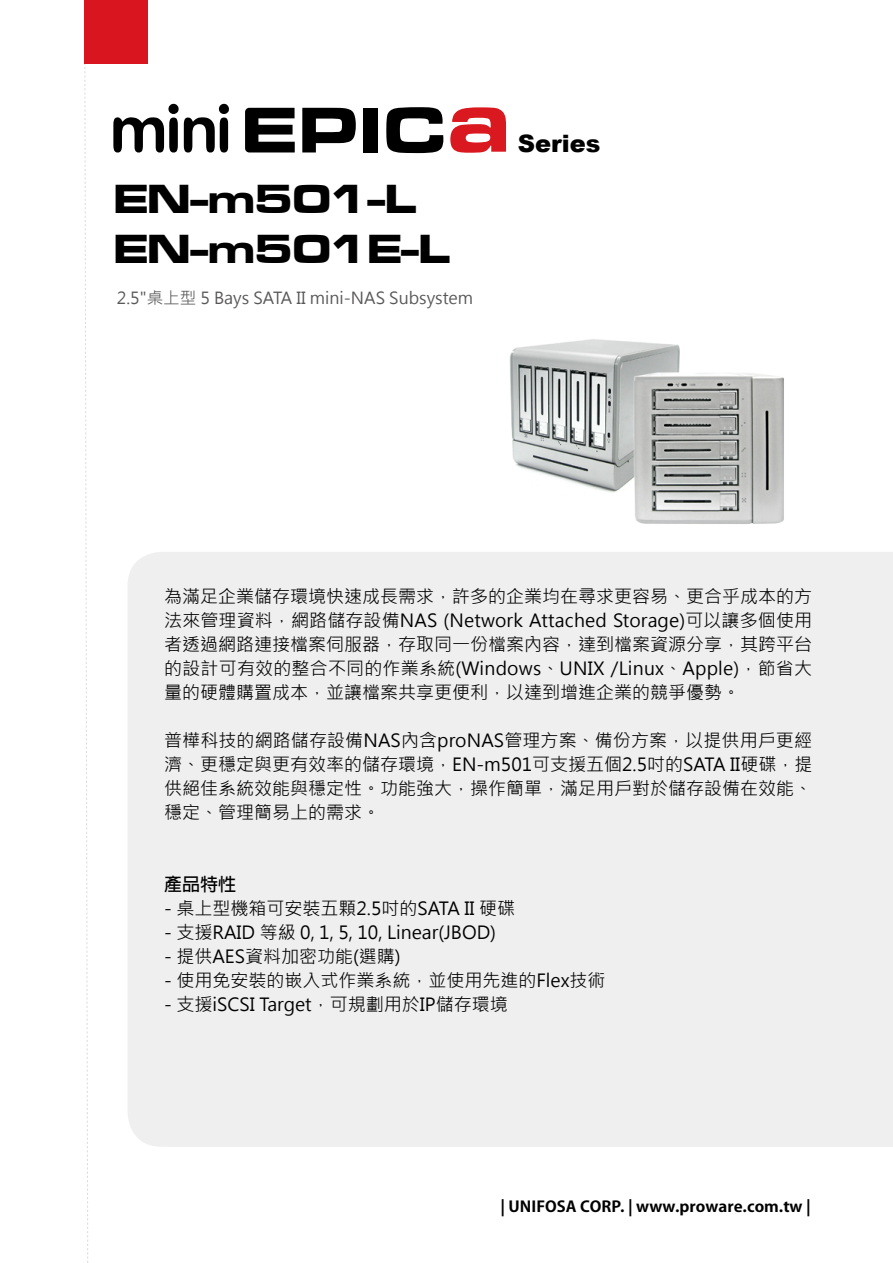
<style>
.page{position:relative;width:893px;height:1263px;background:#fff}
.page>*{position:absolute;margin:0;border:0;box-sizing:border-box;transform-origin:0 0}
.t1{font:42px/50.4px "Microgramma D Bold Exte";color:#000}
.t2{font:900 24px "Arial";color:#000}
.t3{font:18px/24px "Microsoft Jheng Hei";color:#000;text-align:justify}
.t4{font:700 18px "Adobe Fan Heiti Std";color:#000}
.t5{font:16.5px "Microsoft Jheng Hei";color:#595757}
.t6{font:700 15px "Koz Go Pro";color:#000;scale:1.08 1}
</style>
<div class="page">
<svg style="left:84px;top:64px;width:4px;height:1199px"></svg>
<div style="left:128px;top:552px;width:765px;height:595px;background:#efefef"></div>
<svg style="left:450px;top:107px;width:56px;height:46px"></svg>
<div style="left:363px;top:108px;width:15px;height:44px;background:#000"></div>
<svg style="left:386px;top:107px;width:57px;height:46px"></svg>
<svg style="left:302px;top:108px;width:54px;height:44px"></svg>
<svg style="left:113px;top:104px;width:116px;height:48px"></svg>
<svg style="left:245px;top:108px;width:50px;height:44px"></svg>
<div style="left:84px;top:0;width:64px;height:64px;background:#d9151f"></div>
<img style="left:510px;top:339px;width:170px;height:154px">
<img style="left:631px;top:369px;width:153px;height:155px">
<h1 class="t1" style="left:114px;top:172px;width:338px">EN-m501-L<br>EN-m501E-L</h1>
<p class="t5" style="left:117px;top:288px;width:358px">2.5"桌上型 5 Bays SATA II mini-NAS Subsystem</p>
<h2 class="t2" style="left:518px;top:126px;width:84px">Series</h2>
<p class="t3" style="left:164px;top:584px;width:649px">為滿足企業儲存環境快速成長需求，許多的企業均在尋求更容易、更合乎成本的方法來管理資料，網路儲存設備NAS (Network Attached Storage)可以讓多個使用者透過網路連接檔案伺服器，存取同一份檔案內容，達到檔案資源分享，其跨平台的設計可有效的整合不同的作業系統(Windows、UNIX /Linux、Apple)，節省大量的硬體購置成本，並讓檔案共享更便利，以達到增進企業的競爭優勢。</p>
<p class="t3" style="left:164px;top:728px;width:650px">普樺科技的網路儲存設備NAS內含proNAS管理方案、備份方案，以提供用戶更經濟、更穩定與更有效率的儲存環境，EN-m501可支援五個2.5吋的SATA II硬碟，提供絕佳系統效能與穩定性。功能強大，操作簡單，滿足用戶對於儲存設備在效能、穩定、管理簡易上的需求。</p>
<p class="t4" style="left:164px;top:873px;width:73px">產品特性</p>
<p class="t3" style="left:164px;top:896px;width:352px">- 桌上型機箱可安裝五顆2.5吋的SATA II 硬碟</p>
<p class="t3" style="left:164px;top:920px;width:333px">- 支援RAID 等級 0, 1, 5, 10, Linear(JBOD)</p>
<p class="t3" style="left:164px;top:944px;width:238px">- 提供AES資料加密功能(選購)</p>
<p class="t3" style="left:164px;top:968px;width:443px">- 使用免安裝的嵌入式作業系統，並使用先進的Flex技術</p>
<p class="t3" style="left:164px;top:992px;width:345px">- 支援iSCSI Target，可規劃用於IP儲存環境</p>
<p class="t6" style="left:500px;top:1196px;width:289px">| UNIFOSA CORP. | www.proware.com.tw |</p>
</div>
